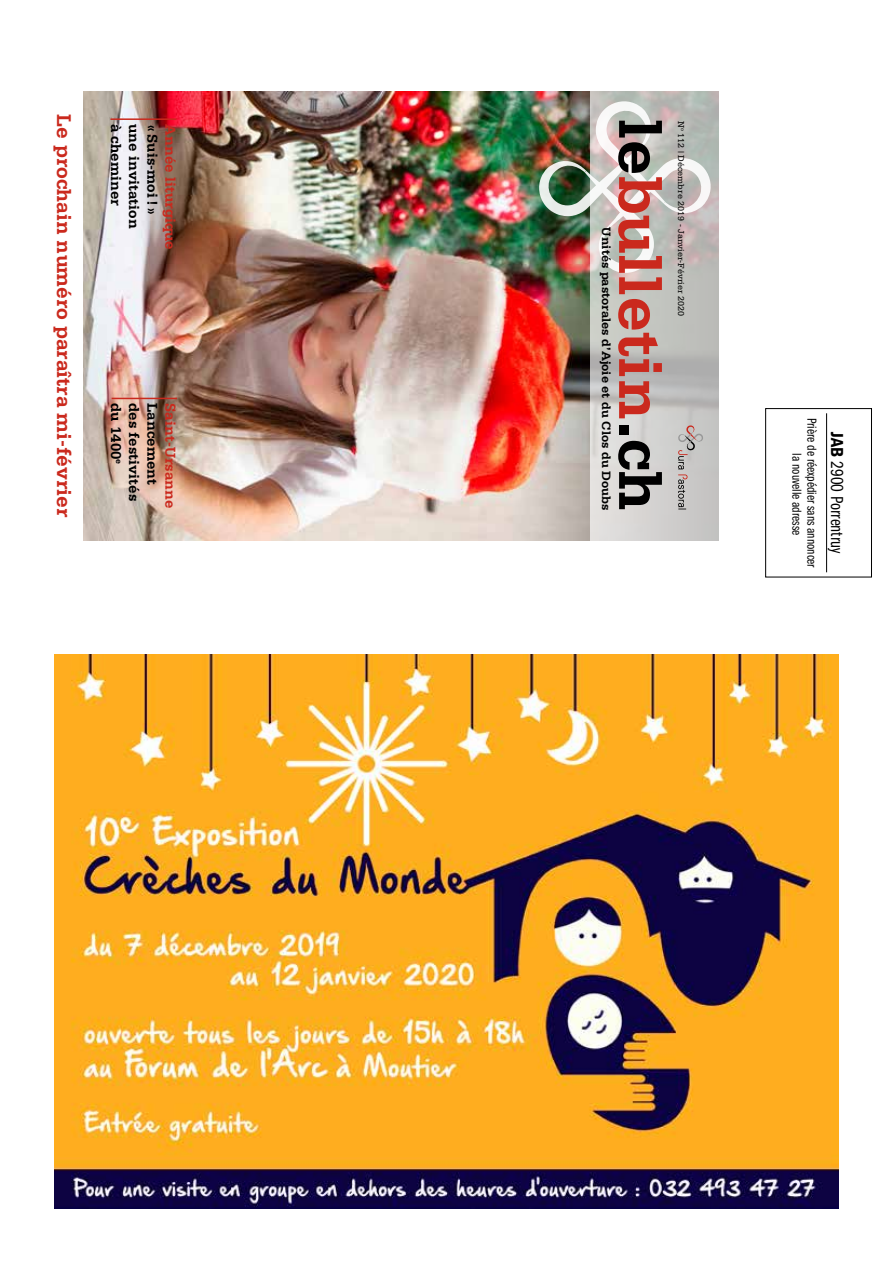
<style>
.page{position:relative;width:893px;height:1263px;background:#fff}
.page>*{position:absolute;margin:0;border:0;box-sizing:border-box;transform-origin:0 0}
.t1{font:700 64.05px "Serifa";color:#ca291d}
.t2{font:700 21px "Serifa";color:#ca291d}
.t3{font:18px "Franklin Gothic Book Cmpr";color:#000}
.t4{font:700 15.15px "Serifa";color:#000}
.t5{font:700 15.15px "Serifa";color:#ca291d}
.t6{font:13.5px/15px "Franklin Gothic Book Cmpr";color:#000;text-align:center}
.t7{font:700 12.75px "Serifa";color:#000}
.t8{font:9px "Serifa";color:#000}
.t9{font:700 8.85px "Serifa";color:#000}
.s1{color:#000}
.s2{font-family:"Franklin Gothic";font-weight:600;font-stretch:condensed}
</style>
<div class="page">
<hr style="left:826px;top:413px;width:1px;height:159px;background:#000">
<div style="left:765px;top:408px;width:107px;height:169px;border:1px solid #000"></div>
<img style="left:84px;top:91px;width:506px;height:449px">
<svg style="left:590px;top:91px;width:129px;height:449px;background:#c7c7c4"></svg>
<hr style="left:112px;top:398px;width:65px;height:1px;background:#ca291d">
<hr style="left:110px;top:118px;width:66px;height:2px;background:#ca291d">
<img style="left:538px;top:101px;width:173px;height:173px">
<svg style="left:678px;top:425px;width:25px;height:85px;background:#bab5b4"></svg>
<img style="left:54px;top:655px;width:785px;height:554px">
<h2 class="t2" style="left:76px;top:114px;width:404px;rotate:90deg">Le prochain numéro paraîtra mi-février</h2>
<p class="t4" style="left:125px;top:124px;width:84px;rotate:90deg">à cheminer</p>
<p class="t4" style="left:143px;top:124px;width:106px;rotate:90deg">une invitation</p>
<h1 class="t1" style="left:678px;top:118px;width:393px;rotate:90deg"><span class="s1">le</span>bulletin<span class="s1">.ch</span></h1>
<p class="t4" style="left:161px;top:124px;width:93px;rotate:90deg">«Suis-moi!»</p>
<p class="t5" style="left:179px;top:124px;width:127px;rotate:90deg">Année liturgique</p>
<p class="t7" style="left:614px;top:227px;width:284px;rotate:90deg">Unités pastorales d’Ajoie et du Clos du Doubs</p>
<p class="t4" style="left:125px;top:403px;width:58px;rotate:90deg">du 1400</p>
<p class="t4" style="left:143px;top:403px;width:100px;rotate:90deg">des festivités</p>
<p class="t4" style="left:161px;top:403px;width:84px;rotate:90deg">Lancement</p>
<p class="t5" style="left:179px;top:403px;width:107px;rotate:90deg">Saint-Ursanne</p>
<p class="t9" style="left:124px;top:459px;width:6px;rotate:90deg">e</p>
<p class="t8" style="left:686px;top:121px;width:197px;rotate:90deg">N<sup>o</sup> 112 | Décembre 2019 - Janvier-Février 2020</p>
<p class="t6" style="left:819px;top:418px;width:151px;rotate:90deg">Prière de réexpédier sans annoncer la nouvelle adresse</p>
<p class="t3" style="left:847px;top:432px;width:122px;rotate:90deg"><span class="s2">JAB</span> 2900 Porrentruy</p>
</div>
